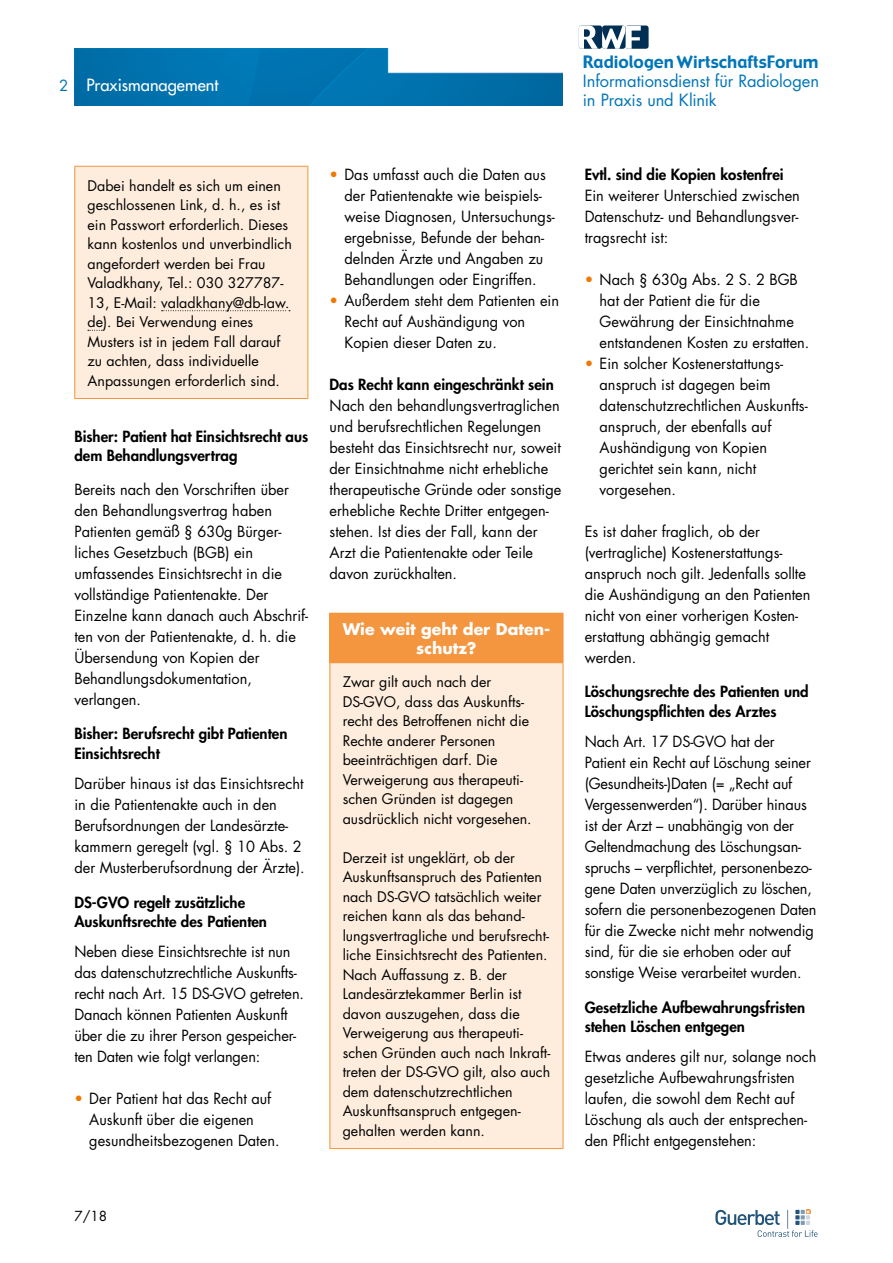
<style>
.page{position:relative;width:893px;height:1263px;background:#fff}
.page>*{position:absolute;margin:0;border:0;box-sizing:border-box;transform-origin:0 0}
.t1{font:16.65px "Gadget";color:#0075b8}
.t2{font:16.5px/18.8px "Futura Std";letter-spacing:-.005em;color:#0075b8}
.t3{font:500 16.5px "Futura Std";color:#fff}
.t4{font:700 15.75px/19.5px "Futura Std";color:#fff;text-align:center}
.t5{font:15px/21px "Futura Std";color:#000}
.t6{font:800 15px/19.5px "Futura Std";color:#000}
.t7{font:15px "Futura Std";color:#0074b7}
.t8{font:14.25px/19.5px "Futura Std";color:#000}
.t9{font:13.5px "Futura Std";color:#000}
.s1{color:#ef7900}
</style>
<div class="page">
<div style="left:625px;top:26px;width:24px;height:23px;background:#002f53;border-radius:3px"></div>
<svg style="left:579px;top:26px;width:62px;height:23px"></svg>
<img style="left:74px;top:49px;width:489px;height:57px">
<svg style="left:715px;top:1210px;width:103px;height:27px"></svg>
<div style="left:75px;top:166px;width:233px;height:232px;background:#feeddd"></div>
<hr style="left:74px;top:166px;width:234px;height:1px;background:#f4953f">
<hr style="left:74px;top:167px;width:1px;height:231px;background:#f4953f">
<hr style="left:308px;top:167px;width:1px;height:231px;background:#f4953f">
<hr style="left:74px;top:398px;width:234px;height:1px;background:#f4953f">
<svg style="left:162px;top:310px;width:128px;height:1px"></svg>
<svg style="left:88px;top:330px;width:16px;height:1px"></svg>
<div style="left:330px;top:613px;width:233px;height:50px;background:#f4953f"></div>
<div style="left:330px;top:663px;width:233px;height:485px;background:#feeddd"></div>
<hr style="left:563px;top:614px;width:1px;height:48px;background:#f4953f">
<hr style="left:330px;top:663px;width:1px;height:485px;background:#f4953f">
<hr style="left:563px;top:663px;width:1px;height:485px;background:#f4953f">
<hr style="left:330px;top:1148px;width:233px;height:1px;background:#f4953f">
<p class="t7" style="left:59px;top:76px;width:11px">2</p>
<p class="t3" style="left:86px;top:74px;width:133px">Praxismanagement</p>
<p class="t1" style="left:583px;top:52px;width:237px">Radiologen WirtschaftsForum</p>
<p class="t2" style="left:583px;top:72px;width:238px">Informationsdienst für Radiologen in Praxis und Klinik</p>
<p class="t8" style="left:88px;top:176px;width:206px">Dabei handelt es sich um einen geschlossenen Link, d. h., es ist ein Passwort erforderlich. Dieses kann kostenlos und unverbindlich angefordert werden bei Frau<br>Valadkhany, Tel.: 030 327787-<br>13, E-Mail: valadkhany@db-law. de). Bei Verwendung eines<br>Musters ist in jedem Fall darauf zu achten, dass individuelle<br>Anpassungen erforderlich sind.</p>
<p class="t6" style="left:74px;top:426px;width:235px">Bisher: Patient hat Einsichtsrecht aus dem Behandlungsvertrag</p>
<p class="t5" style="left:74px;top:479px;width:235px">Bereits nach den Vorschriften über den Behandlungsvertrag haben<br>Patienten gemäß § 630g Bürger&shy;liches Gesetzbuch (BGB) ein umfassendes Einsichtsrecht in die vollständige Patientenakte. Der<br>Einzelne kann danach auch Abschrif&shy;ten von der Patientenakte, d. h. die<br>Übersendung von Kopien der<br>Behandlungsdokumentation, verlangen.</p>
<p class="t6" style="left:74px;top:724px;width:215px">Bisher: Berufsrecht gibt Patienten<br>Einsichtsrecht</p>
<p class="t5" style="left:74px;top:773px;width:232px">Darüber hinaus ist das Einsichtsrecht in die Patientenakte auch in den Berufsordnungen der Landesärzte&shy;kammern geregelt (vgl. § 10 Abs. 2 der Musterberufsordnung der Ärzte).</p>
<p class="t6" style="left:74px;top:892px;width:194px">DS-GVO regelt zusätzliche<br>Auskunftsrechte des Patienten</p>
<p class="t5" style="left:74px;top:941px;width:231px">Neben diese Einsichtsrechte ist nun das datenschutzrechtliche Auskunfts&shy;recht nach Art. 15 DS-GVO getreten.<br>Danach können Patienten Auskunft über die zu ihrer Person gespeicher&shy;ten Daten wie folgt verlangen:</p>
<p class="t5" style="left:89px;top:1088px;width:192px;text-indent:-15px"><span class="s1">•</span> Der Patient hat das Recht auf<br>Auskunft über die eigenen gesundheitsbezogenen Daten.</p>
<p class="t5" style="left:344px;top:164px;width:212px;text-indent:-15px"><span class="s1">•</span> Das umfasst auch die Daten aus der Patientenakte wie beispiels&shy;weise Diagnosen, Untersuchungs&shy;ergebnisse, Befunde der behan&shy;delnden Ärzte und Angaben zu<br>Behandlungen oder Eingriffen.</p>
<p class="t5" style="left:344px;top:290px;width:216px;text-indent:-15px"><span class="s1">•</span> Außerdem steht dem Patienten ein<br>Recht auf Aushändigung von<br>Kopien dieser Daten zu.</p>
<p class="t6" style="left:330px;top:375px;width:226px">Das Recht kann eingeschränkt sein</p>
<p class="t5" style="left:330px;top:395px;width:233px">Nach den behandlungsvertraglichen und berufsrechtlichen Regelungen besteht das Einsichtsrecht nur, soweit der Einsichtnahme nicht erhebliche therapeutische Gründe oder sonstige erhebliche Rechte Dritter entgegen&shy;stehen. Ist dies der Fall, kann der Arzt die Patientenakte oder Teile davon zurückhalten.</p>
<p class="t4" style="left:343px;top:619px;width:209px">Wie weit geht der Daten&shy;schutz?</p>
<p class="t8" style="left:343px;top:672px;width:190px">Zwar gilt auch nach der<br>DS-GVO, dass das Auskunfts&shy;recht des Betroffenen nicht die<br>Rechte anderer Personen beeinträchtigen darf. Die<br>Verweigerung aus therapeuti&shy;schen Gründen ist dagegen ausdrücklich nicht vorgesehen.</p>
<p class="t8" style="left:343px;top:848px;width:209px">Derzeit ist ungeklärt, ob der<br>Auskunftsanspruch des Patienten nach DS-GVO tatsächlich weiter reichen kann als das behand&shy;lungsvertragliche und berufsrecht&shy;liche Einsichtsrecht des Patienten.<br>Nach Auffassung z. B. der<br>Landesärztekammer Berlin ist davon auszugehen, dass die<br>Verweigerung aus therapeuti&shy;schen Gründen auch nach Inkraft&shy;treten der DS-GVO gilt, also auch dem datenschutzrechtlichen<br>Auskunftsanspruch entgegen&shy;gehalten werden kann.</p>
<p class="t6" style="left:585px;top:165px;width:201px">Evtl. sind die Kopien kostenfrei</p>
<p class="t5" style="left:585px;top:185px;width:217px;text-align:justify">Ein weiterer Unterschied zwischen Datenschutz- und Behandlungsver&shy;tragsrecht ist:</p>
<p class="t5" style="left:600px;top:269px;width:211px;text-indent:-15px"><span class="s1">•</span> Nach § 630g Abs. 2 S. 2 BGB hat der Patient die für die<br>Gewährung der Einsichtnahme entstandenen Kosten zu erstatten.</p>
<p class="t5" style="left:600px;top:353px;width:210px;text-indent:-15px"><span class="s1">•</span> Ein solcher Kostenerstattungs&shy;anspruch ist dagegen beim datenschutzrechtlichen Auskunfts&shy;anspruch, der ebenfalls auf<br>Aushändigung von Kopien gerichtet sein kann, nicht vorgesehen.</p>
<p class="t5" style="left:585px;top:521px;width:227px">Es ist daher fraglich, ob der (vertragliche) Kostenerstattungs&shy;anspruch noch gilt. Jedenfalls sollte die Aushändigung an den Patienten nicht von einer vorherigen Kosten&shy;erstattung abhängig gemacht werden.</p>
<p class="t6" style="left:585px;top:682px;width:225px">Löschungsrechte des Patienten und<br>Löschungspflichten des Arztes</p>
<p class="t5" style="left:585px;top:731px;width:233px">Nach Art. 17 DS-GVO hat der Patient ein Recht auf Löschung seiner (Gesundheits-)Daten (= „Recht auf Vergessenwerden“). Darüber hinaus ist der Arzt – unabhängig von der Geltendmachung des Löschungsan&shy;spruchs – verpflichtet, personenbezo&shy;gene Daten unverzüglich zu löschen, sofern die personenbezogenen Daten für die Zwecke nicht mehr notwendig sind, für die sie erhoben oder auf sonstige Weise verarbeitet wurden.</p>
<p class="t6" style="left:585px;top:997px;width:222px">Gesetzliche Aufbewahrungsfristen stehen Löschen entgegen</p>
<p class="t5" style="left:585px;top:1046px;width:233px">Etwas anderes gilt nur, solange noch gesetzliche Aufbewahrungsfristen laufen, die sowohl dem Recht auf Löschung als auch der entsprechen&shy;den Pflicht entgegenstehen:</p>
<p class="t9" style="left:74px;top:1207px;width:34px">7/18</p>
</div>
